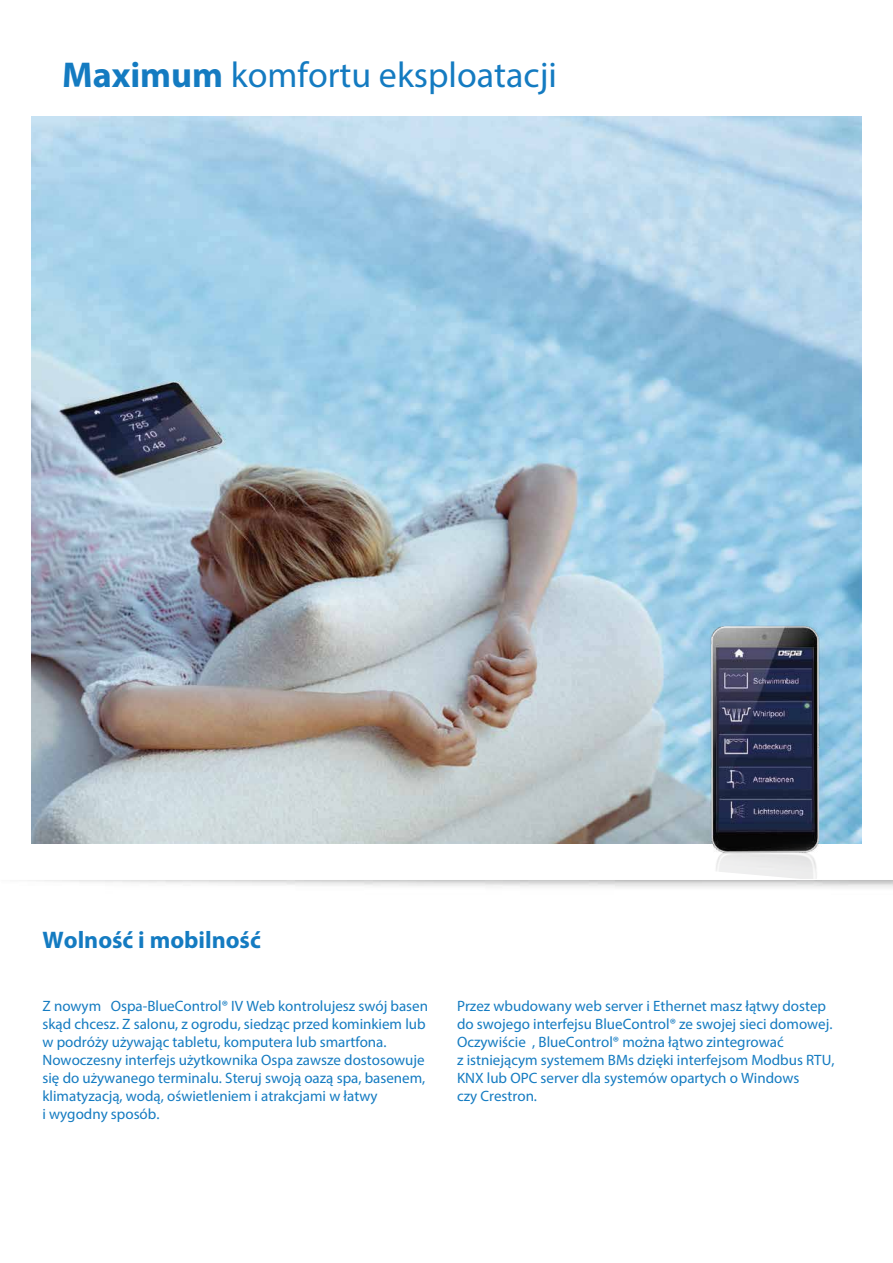
<style>
.page{position:relative;width:893px;height:1263px;background:#fff}
.page>*{position:absolute;margin:0;border:0;box-sizing:border-box;transform-origin:0 0}
.t1{font:36px "Myriad Pro";color:#147bc1}
.t2{font:700 24px "Myriad Pro";color:#147bc1}
.t3{font:15px/18px "Myriad Pro";color:#147bc1}
.s1{font-weight:700}
</style>
<div class="page">
<img style="left:32px;top:117px;width:829px;height:726px">
<img style="left:685px;top:570px;width:160px;height:293px">
<h1 class="t1" style="left:62px;top:53px;width:496px"><span class="s1">Maximum</span> komfortu eksploatacji</h1>
<h2 class="t2" style="left:43px;top:924px;width:220px">Wolność i mobilność</h2>
<p class="t3" style="left:43px;top:997px;width:387px">Z nowym Ospa-BlueControl® IV Web kontrolujesz swój basen skąd chcesz. Z salonu, z ogrodu, siedząc przed kominkiem lub w podróży używając tabletu, komputera lub smartfona.<br>Nowoczesny interfejs użytkownika Ospa zawsze dostosowuje się do używanego terminalu. Steruj swoją oazą spa, basenem, klimatyzacją, wodą, oświetleniem i atrakcjami w łatwy<br>i wygodny sposób.</p>
<p class="t3" style="left:457px;top:997px;width:379px">Przez wbudowany web server i Ethernet masz łątwy dostep do swojego interfejsu BlueControl® ze swojej sieci domowej.<br>Oczywiście , BlueControl® można łątwo zintegrować<br>z istniejącym systemem BMs dzięki interfejsom Modbus RTU, KNX lub OPC server dla systemów opartych o Windows<br>czy Crestron.</p>
</div>
